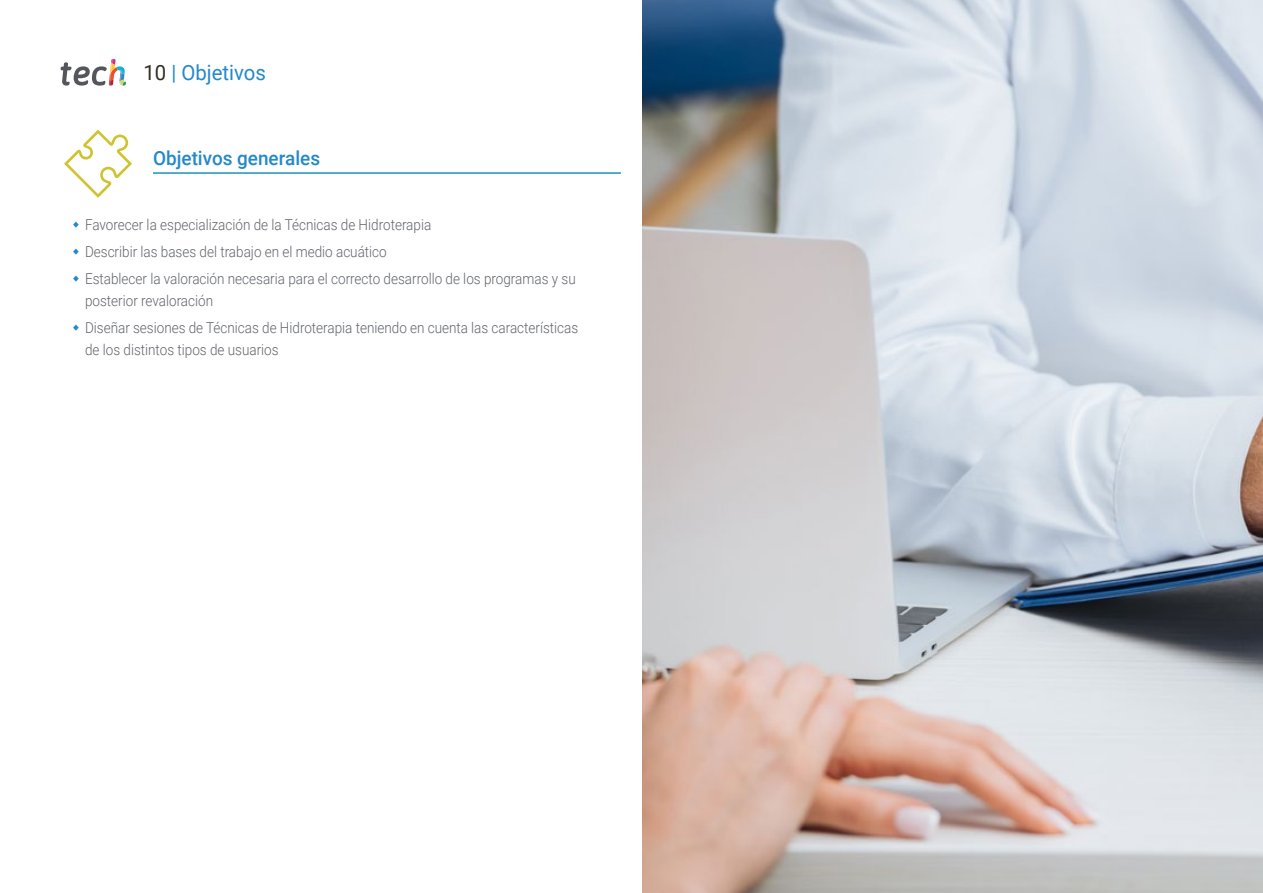
<style>
.page{position:relative;width:1263px;height:893px;background:#fff}
.page>*{position:absolute;margin:0;border:0;box-sizing:border-box;transform-origin:0 0}
.t1{font:21px "Roboto";color:#2488c9}
.t2{font:500 19.5px "Roboto";color:#2488c9}
.t3{font:300 15px/26.7px "Roboto";color:#61646a;scale:.9 1}
.s1{color:#312e20}
</style>
<div class="page">
<hr style="left:153px;top:173px;width:468px;height:1px;background:#2488c9">
<svg style="left:64px;top:130px;width:68px;height:68px"></svg>
<img style="left:642px;top:0;width:621px;height:893px">
<svg style="left:61px;top:59px;width:65px;height:27px"></svg>
<h1 class="t1" style="left:144px;top:57px;width:124px"><span class="s1">10</span> | Objetivos</h1>
<h2 class="t2" style="left:153px;top:144px;width:169px">Objetivos generales</h2>
<p class="t3" style="left:85px;top:211px;width:547px">Favorecer la especialización de la Técnicas de Hidroterapia<br>Describir las bases del trabajo en el medio acuático<br>Establecer la valoración necesaria para el correcto desarrollo de los programas y su</p>
<p class="t3" style="left:85px;top:287px;width:550px">posterior revaloración<br>Diseñar sesiones de Técnicas de Hidroterapia teniendo en cuenta las características</p>
<p class="t3" style="left:85px;top:336px;width:217px">de los distintos tipos de usuarios</p>
</div>
